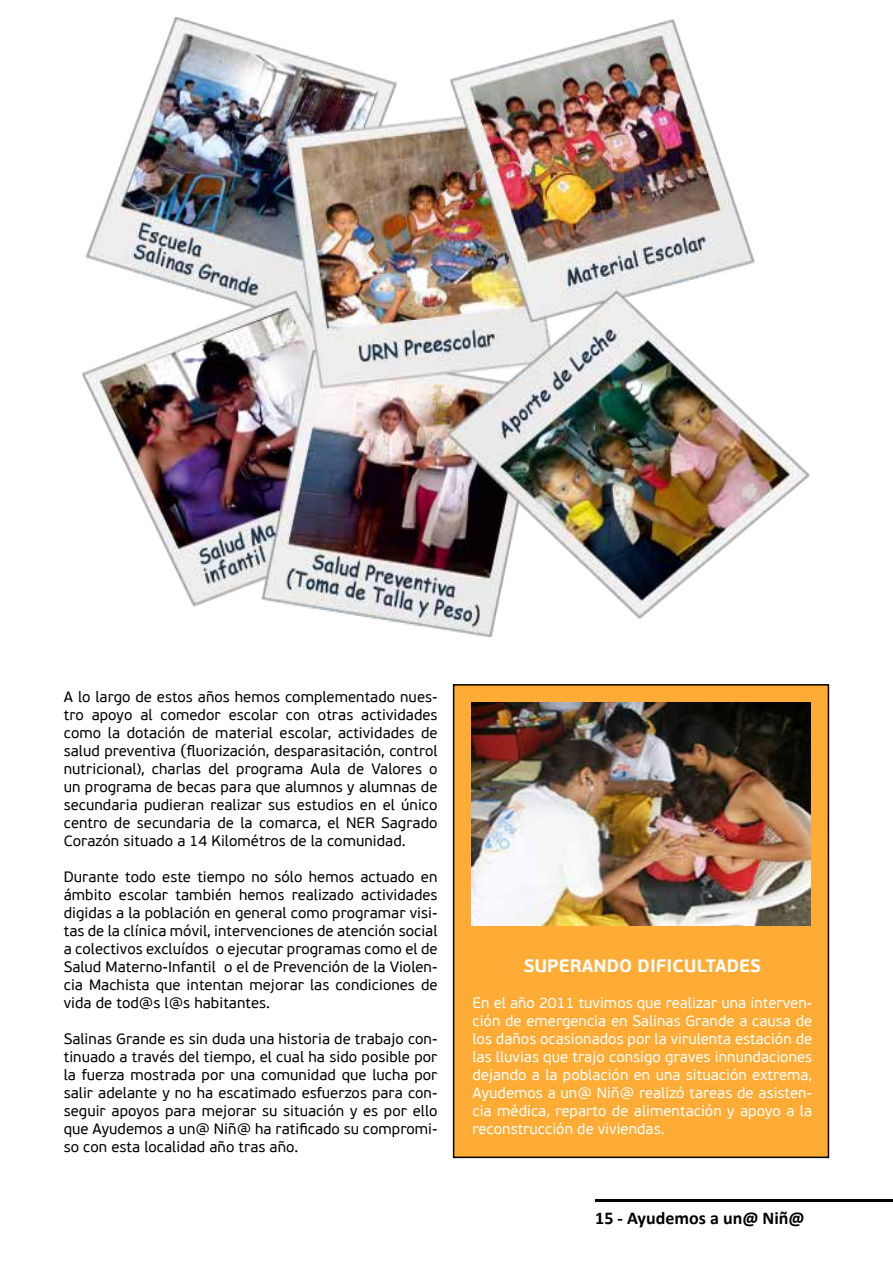
<style>
.page{position:relative;width:893px;height:1263px;background:#fff}
.page>*{position:absolute;margin:0;border:0;box-sizing:border-box;transform-origin:0 0}
.t1{font:700 18px "PF Beau Sans Pro";letter-spacing:.005em;color:#fff}
.t2{font:700 18px "Calibri";color:#000}
.t3{font:15px/18px "PF Beau Sans Pro";letter-spacing:.005em;color:#000;text-align:justify}
.t4{font:15px/18px "PF Beau Sans Pro";letter-spacing:.005em;color:#fff;text-align:justify}
.s1{font-family:"Georgia";font-size:16.5px}
</style>
<div class="page">
<img style="left:82px;top:18px;width:728px;height:618px">
<div style="left:454px;top:685px;width:374px;height:472px;background:#ffac36"></div>
<div style="left:453px;top:684px;width:376px;height:474px;border:2px solid #000"></div>
<img style="left:472px;top:702px;width:338px;height:224px">
<hr style="left:595px;top:1199px;width:298px;height:2px;background:#000">
<p class="t3" style="left:64px;top:688px;width:375px">A lo largo de estos años hemos complementado nues&shy;tro apoyo al comedor escolar con otras actividades como la dotación de material escolar, actividades de salud preventiva <span class="s1">(</span>fluorización, desparasitación, control nutricional), charlas del programa Aula de Valores o un programa de becas para que alumnos y alumnas de secundaria pudieran realizar sus estudios en el único centro de secundaria de la comarca, el NER Sagrado Corazón situado a 14 Kilométros de la comunidad.</p>
<p class="t3" style="left:64px;top:868px;width:375px">Durante todo este tiempo no sólo hemos actuado en ámbito escolar también hemos realizado actividades digidas a la población en general como programar visi&shy;tas de la clínica móvil, intervenciones de atención social a colectivos excluídos o ejecutar programas como el de Salud Materno-Infantil o el de Prevención de la Violen&shy;cia Machista que intentan mejorar las condiciones de vida de tod@s l@s habitantes.</p>
<p class="t3" style="left:64px;top:1030px;width:375px">Salinas Grande es sin duda una historia de trabajo con&shy;tinuado a través del tiempo, el cual ha sido posible por la fuerza mostrada por una comunidad que lucha por salir adelante y no ha escatimado esfuerzos para con&shy;seguir apoyos para mejorar su situación y es por ello que Ayudemos a un@ Niñ@ ha ratificado su compromi&shy;so con esta localidad año tras año.</p>
<p class="t1" style="left:524px;top:955px;width:239px">SUPERANDO DIFICULTADES</p>
<p class="t4" style="left:472px;top:994px;width:341px">En el año 2011 tuvimos que realizar una interven&shy;ción de emergencia en Salinas Grande a causa de los daños ocasionados por la virulenta estación de las lluvias que trajo consigo graves innundaciones dejando a la población en una situación extrema, Ayudemos a un@ Niñ@ realizó tareas de asisten&shy;cia médica, reparto de alimentación y apoyo a la reconstrucción de viviendas.</p>
<p class="t2" style="left:595px;top:1207px;width:211px">15 - Ayudemos a un@ Niñ@</p>
</div>
